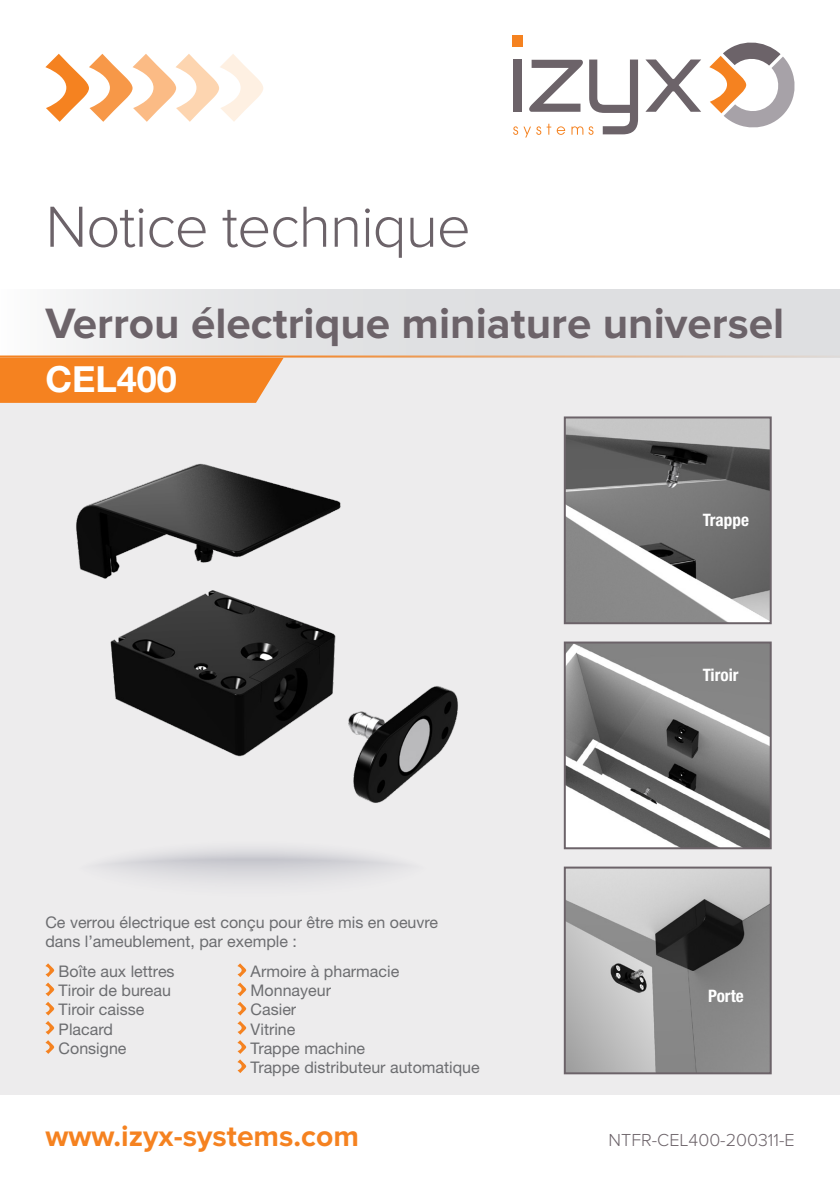
<style>
.page{position:relative;width:840px;height:1191px;background:#fff}
.page>*{position:absolute;margin:0;border:0;box-sizing:border-box;transform-origin:0 0}
.Titre_fiche{font:300 60px "Proxima Nova";letter-spacing:-.02em;color:#6c6369}
.Titre_fiche-2{font:700 44px "Proxima Nova";color:#6c6369}
.Sous-titre-fiche{font:700 36px "Helvetica Neue LT Std";color:#fff}
.Titre_fiche-3{font:700 30px "Proxima Nova";color:#f58220}
.Titre_fiche-4{font:300 18px "Proxima Nova";color:#6c6369}
.Titre_fiche-5{font:700 condensed 17.2px "Helvetica Neue LT Std";color:#fff}
.tableau-tete-ligne{font:16px/19.2px "Helvetica Neue LT Std";color:#6c6d70}
</style>
<div class="page">
<div style="left:0;top:356px;width:839px;height:738px;background:#edeced"></div>
<svg style="left:0;top:357px;width:283px;height:46px;background:#f4872b"></svg>
<div style="left:0;top:289px;width:839px;height:68px;background:linear-gradient(to right,#f0f1f1,#d8d9db)"></div>
<hr style="left:0;top:355px;width:839px;height:2px;background:#f58220">
<div style="left:511px;top:35px;width:11px;height:11px;background:#f58220"></div>
<svg style="left:645px;top:59px;width:55px;height:53px"></svg>
<svg style="left:709px;top:42px;width:86px;height:86px"></svg>
<svg style="left:513px;top:60px;width:124px;height:77px"></svg>
<svg style="left:45px;top:54px;width:218px;height:68px"></svg>
<svg style="left:76px;top:838px;width:352px;height:65px"></svg>
<img style="left:566px;top:644px;width:202px;height:202px">
<div style="left:563px;top:641px;width:208px;height:208px;border:2px solid #6c6369"></div>
<img style="left:566px;top:869px;width:202px;height:202px">
<div style="left:563px;top:866px;width:208px;height:208px;border:2px solid #6c6369"></div>
<img style="left:566px;top:419px;width:202px;height:202px">
<div style="left:563px;top:416px;width:208px;height:208px;border:2px solid #6c6369"></div>
<img style="left:76px;top:459px;width:549px;height:355px">
<svg style="left:237px;top:963px;width:9px;height:52px"></svg>
<svg style="left:237px;top:1021px;width:9px;height:13px"></svg>
<svg style="left:237px;top:1040px;width:9px;height:33px"></svg>
<svg style="left:45px;top:963px;width:9px;height:52px"></svg>
<svg style="left:45px;top:1021px;width:9px;height:13px"></svg>
<svg style="left:45px;top:1040px;width:9px;height:14px"></svg>
<p class="Titre_fiche" style="left:45px;top:192px;width:426px">Notice technique</p>
<p class="Titre_fiche-2" style="left:45px;top:298px;width:739px">Verrou électrique miniature universel</p>
<p class="Sous-titre-fiche" style="left:45px;top:357px;width:133px">CEL400</p>
<p class="Titre_fiche-5" style="left:702px;top:510px;width:48px">Trappe</p>
<p class="tableau-tete-ligne" style="left:45px;top:912px;width:394px">Ce verrou électrique est conçu pour être mis en oeuvre dans l’ameublement, par exemple :</p>
<p class="tableau-tete-ligne" style="left:59px;top:961px;width:117px">Boîte aux lettres</p>
<p class="tableau-tete-ligne" style="left:59px;top:980px;width:114px">Tiroir de bureau</p>
<p class="tableau-tete-ligne" style="left:59px;top:1000px;width:87px">Tiroir caisse</p>
<p class="tableau-tete-ligne" style="left:59px;top:1019px;width:56px">Placard</p>
<p class="tableau-tete-ligne" style="left:59px;top:1038px;width:69px">Consigne</p>
<p class="tableau-tete-ligne" style="left:250px;top:961px;width:150px">Armoire à pharmacie</p>
<p class="tableau-tete-ligne" style="left:250px;top:980px;width:82px">Monnayeur</p>
<p class="tableau-tete-ligne" style="left:250px;top:1000px;width:47px">Casier</p>
<p class="tableau-tete-ligne" style="left:250px;top:1019px;width:46px">Vitrine</p>
<p class="tableau-tete-ligne" style="left:250px;top:1038px;width:116px">Trappe machine</p>
<p class="tableau-tete-ligne" style="left:250px;top:1057px;width:230px">Trappe distributeur automatique</p>
<p class="Titre_fiche-5" style="left:702px;top:664px;width:37px">Tiroir</p>
<p class="Titre_fiche-5" style="left:707px;top:985px;width:37px">Porte</p>
<p class="Titre_fiche-3" style="left:45px;top:1118px;width:315px">www.izyx-systems.com</p>
<p class="Titre_fiche-4" style="left:608px;top:1129px;width:187px">NTFR-CEL400-200311-E</p>
</div>
